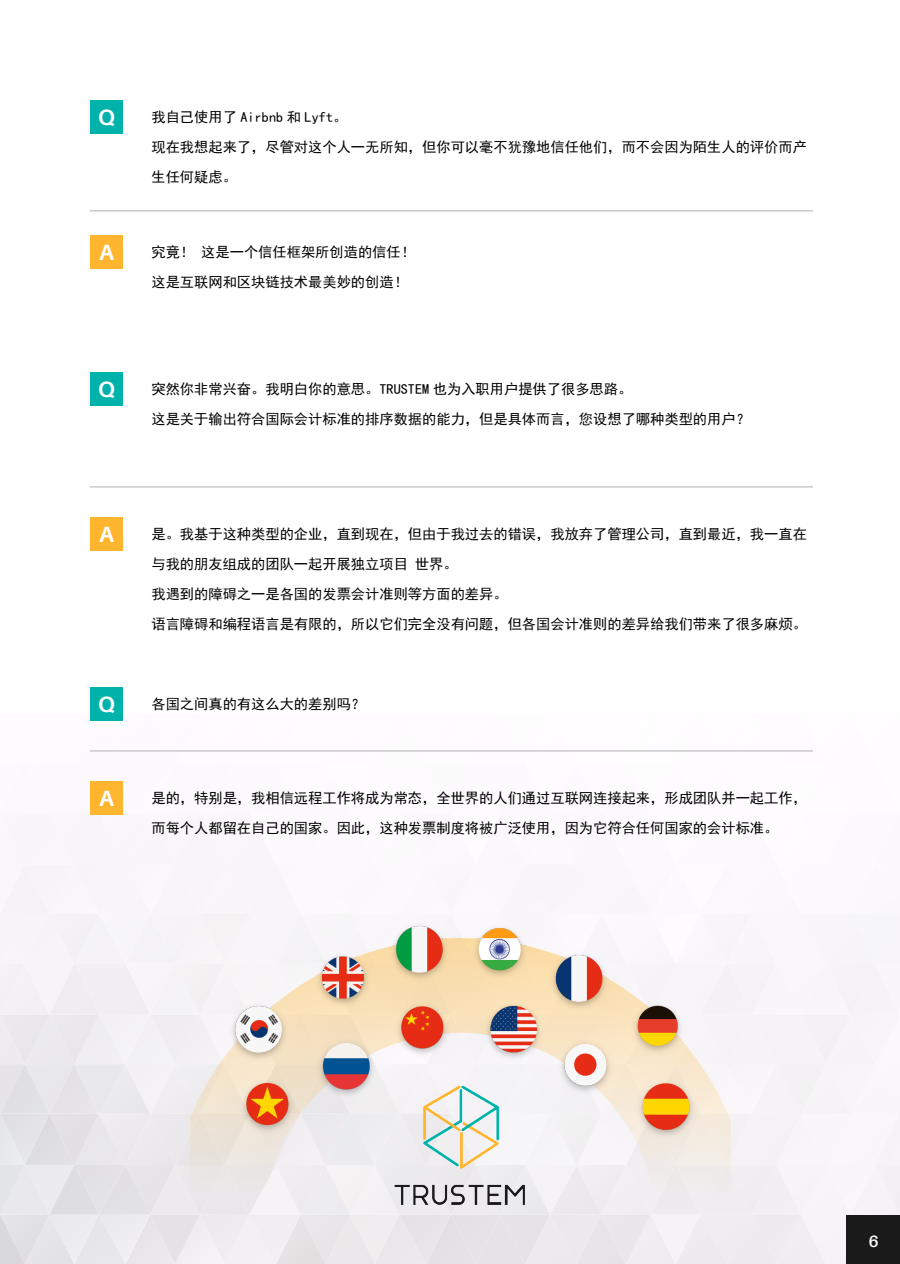
<style>
.page{position:relative;width:900px;height:1264px;background:#fff}
.page>*{position:absolute;margin:0;border:0;box-sizing:border-box;transform-origin:0 0}
.t1{font:700 22.05px "Aileron";color:#fff}
.t2{font:600 16.5px "Aileron";color:#fff}
.t3{font:14.25px/30px "Sim Hei";color:#000}
</style>
<div class="page">
<svg style="left:0;top:720px;width:900px;height:544px"></svg>
<div style="left:846px;top:1215px;width:54px;height:49px;background:#1a1a1a"></div>
<div style="left:90px;top:372px;width:33px;height:33px;background:#00b3aa"></div>
<hr style="left:90px;top:486px;width:723px;height:2px;background:#c9caca">
<div style="left:90px;top:518px;width:33px;height:33px;background:#ffb52e"></div>
<div style="left:90px;top:687px;width:33px;height:33px;background:#00b3aa"></div>
<hr style="left:90px;top:750px;width:723px;height:2px;background:#c9caca">
<div style="left:90px;top:782px;width:33px;height:33px;background:#ffb52e"></div>
<div style="left:90px;top:100px;width:33px;height:34px;background:#00b3aa"></div>
<hr style="left:90px;top:210px;width:723px;height:2px;background:#c9caca">
<div style="left:90px;top:236px;width:33px;height:32px;background:#ffb52e"></div>
<img style="left:191px;top:917px;width:539px;height:309px">
<h1 class="t1" style="left:98px;top:105px;width:18px">Q</h1>
<p class="t3" style="left:151px;top:102px;width:657px">我自己使用了 Airbnb 和 Lyft。<br>现在我想起来了，尽管对这个人一无所知，但你可以毫不犹豫地信任他们，而不会因为陌生人的评价而产生任何疑虑。</p>
<h1 class="t1" style="left:99px;top:240px;width:16px">A</h1>
<p class="t3" style="left:151px;top:237px;width:265px">究竟！ 这是一个信任框架所创造的信任！这是互联网和区块链技术最美妙的创造！</p>
<h1 class="t1" style="left:98px;top:376px;width:18px">Q</h1>
<p class="t3" style="left:151px;top:374px;width:600px">突然你非常兴奋。我明白你的意思。TRUSTEM 也为入职用户提供了很多思路。<br>这是关于输出符合国际会计标准的排序数据的能力，但是具体而言，您设想了哪种类型的用户？</p>
<h1 class="t1" style="left:99px;top:522px;width:16px">A</h1>
<p class="t3" style="left:151px;top:519px;width:657px">是。我基于这种类型的企业，直到现在，但由于我过去的错误，我放弃了管理公司，直到最近，我一直在与我的朋友组成的团队一起开展独立项目 世界。<br>我遇到的障碍之一是各国的发票会计准则等方面的差异。<br>语言障碍和编程语言是有限的，所以它们完全没有问题，但各国会计准则的差异给我们带来了很多麻烦。</p>
<h1 class="t1" style="left:98px;top:691px;width:18px">Q</h1>
<p class="t3" style="left:151px;top:689px;width:215px">各国之间真的有这么大的差别吗？</p>
<h1 class="t1" style="left:99px;top:786px;width:16px">A</h1>
<p class="t3" style="left:151px;top:783px;width:657px">是的，特别是，我相信远程工作将成为常态，全世界的人们通过互联网连接起来，形成团队并一起工作，而每个人都留在自己的国家。因此，这种发票制度将被广泛使用，因为它符合任何国家的会计标准。</p>
<p class="t2" style="left:869px;top:1232px;width:11px">6</p>
</div>
